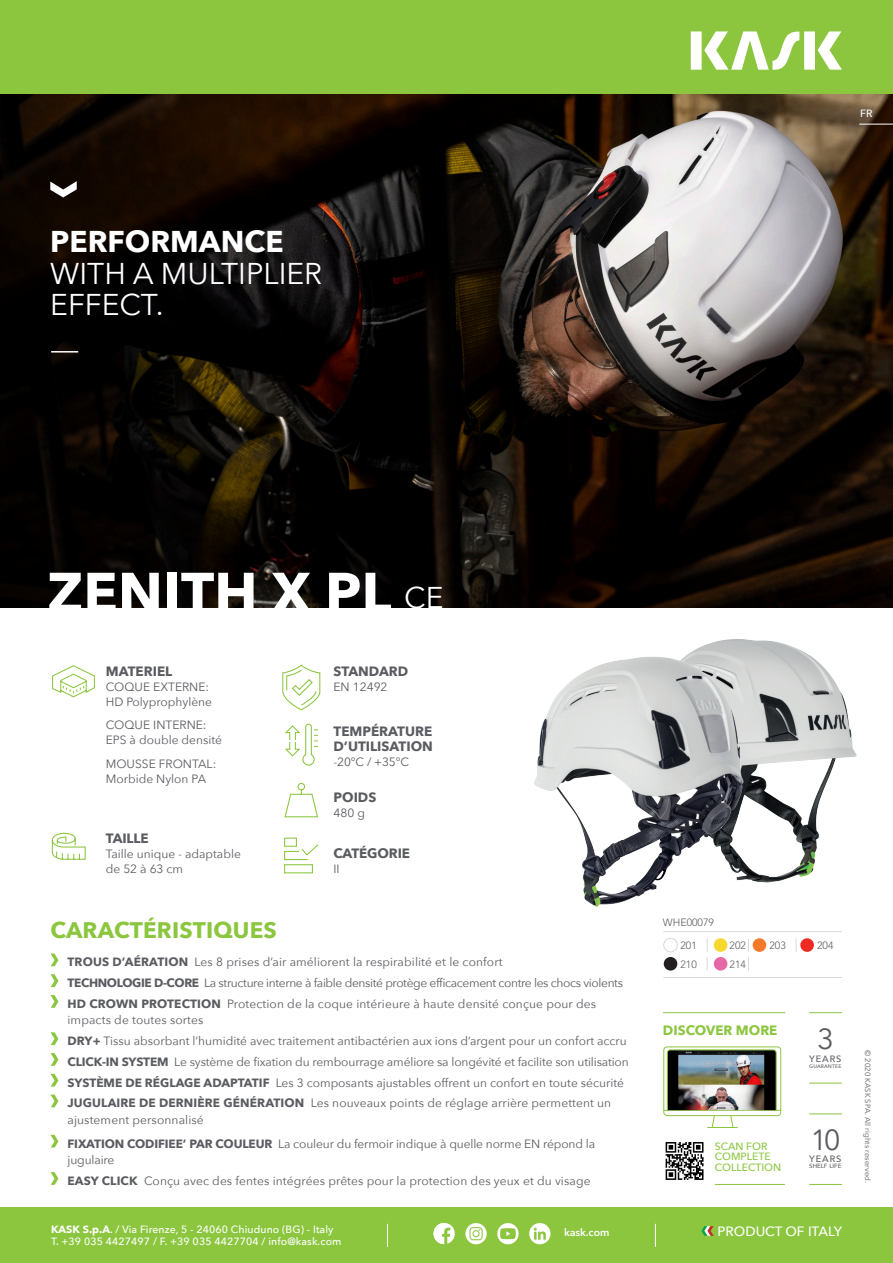
<style>
.page{position:relative;width:893px;height:1263px;background:#fff}
.page>*{position:absolute;margin:0;border:0;box-sizing:border-box;transform-origin:0 0}
.t1{font:700 57px "Avenir Next";color:#fff}
.t2{font:30px/31.5px "Avenir Next";color:#fff}
.t3{font:700 30px "Avenir Next";color:#fff}
.t4{font:29.1px "Avenir Next";color:#5b5c61}
.t5{font:700 22.5px "Avenir Next";letter-spacing:.01em;color:#8bc63e}
.t6{font:700 13.5px "Avenir Next";color:#5b5c61}
.t7{font:500 13.5px "Avenir Next";color:#fff}
.t8{font:700 13.5px "Avenir Next";color:#8bc63e}
.t9{font:12px/16.5px "Avenir Next";color:#5b5c61}
.t10{font:12px "Avenir Next";letter-spacing:-.03em;color:#5b5c61}
.t11{font:500 10.5px/12.6px "Avenir Next";letter-spacing:.01em;color:#fff}
.t12{font:300 10.5px "Avenir LT Std";color:#5b5c61}
.t13{font:500 10.5px/10.5px "Avenir Next";color:#8bc63e}
.t14{font:600 10.5px "Avenir Next";color:#fff}
.t15{font:500 9.15px "Avenir Next";letter-spacing:.1em;color:#5b5c61}
.t16{font:7.65px "Avenir Next";letter-spacing:.01em;color:#5b5c61}
.t17{font:500 6.15px "Avenir Next";color:#5b5c61}
.t18{font:500 5.1px "Avenir Next";letter-spacing:.035em;color:#5b5c61}
.s1{font-weight:400;font-size:30px}
.s2{font-weight:700}
</style>
<div class="page">
<div style="left:0;top:1208px;width:893px;height:55px;background:#8bc63e"></div>
<svg style="left:701px;top:1226px;width:13px;height:10px"></svg>
<svg style="left:387px;top:1224px;width:1px;height:23px"></svg>
<svg style="left:655px;top:1224px;width:1px;height:23px"></svg>
<svg style="left:443px;top:1223px;width:12px;height:21px"></svg>
<svg style="left:434px;top:1223px;width:9px;height:21px"></svg>
<svg style="left:465px;top:1223px;width:22px;height:21px"></svg>
<svg style="left:497px;top:1223px;width:22px;height:21px"></svg>
<svg style="left:529px;top:1223px;width:21px;height:21px"></svg>
<img style="left:434px;top:94px;width:459px;height:513px">
<svg style="left:0;top:94px;width:434px;height:513px;background:#0c0704"></svg>
<hr style="left:663px;top:1012px;width:122px;height:1px;background:#8bc63e">
<hr style="left:715px;top:1184px;width:70px;height:1px;background:#8bc63e">
<hr style="left:809px;top:1012px;width:33px;height:1px;background:#8bc63e">
<hr style="left:809px;top:1113px;width:33px;height:1px;background:#8bc63e">
<hr style="left:809px;top:1083px;width:33px;height:1px;background:#8bc63e">
<hr style="left:809px;top:1184px;width:33px;height:1px;background:#8bc63e">
<svg style="left:51px;top:953px;width:7px;height:13px"></svg>
<svg style="left:51px;top:974px;width:7px;height:13px"></svg>
<svg style="left:51px;top:995px;width:7px;height:13px"></svg>
<svg style="left:51px;top:1032px;width:7px;height:13px"></svg>
<svg style="left:51px;top:1053px;width:7px;height:13px"></svg>
<svg style="left:51px;top:1074px;width:7px;height:12px"></svg>
<svg style="left:51px;top:1094px;width:7px;height:13px"></svg>
<svg style="left:51px;top:1135px;width:7px;height:12px"></svg>
<svg style="left:51px;top:1172px;width:7px;height:13px"></svg>
<hr style="left:663px;top:977px;width:179px;height:1px;background:#dcd8d7">
<div style="left:0;top:0;width:893px;height:94px;background:#8bc63e"></div>
<hr style="left:859px;top:124px;width:34px;height:1px;background:#fff">
<img style="left:663px;top:1046px;width:119px;height:82px">
<svg style="left:52px;top:665px;width:43px;height:33px"></svg>
<svg style="left:50px;top:181px;width:27px;height:16px"></svg>
<hr style="left:51px;top:351px;width:27px;height:2px;background:#fff">
<svg style="left:691px;top:31px;width:151px;height:39px"></svg>
<svg style="left:665px;top:1142px;width:39px;height:38px"></svg>
<svg style="left:666px;top:1142px;width:37px;height:38px"></svg>
<img style="left:780px;top:643px;width:77px;height:309px">
<img style="left:534px;top:639px;width:246px;height:332px">
<svg style="left:51px;top:832px;width:35px;height:28px"></svg>
<svg style="left:285px;top:723px;width:33px;height:43px"></svg>
<svg style="left:282px;top:664px;width:39px;height:47px"></svg>
<svg style="left:284px;top:782px;width:34px;height:36px"></svg>
<svg style="left:284px;top:837px;width:35px;height:37px"></svg>
<p class="t3" style="left:50px;top:216px;width:235px">PERFORMANCE</p>
<p class="t2" style="left:50px;top:256px;width:273px">WITH A MULTIPLIER<br>EFFECT.</p>
<p class="t11" style="left:860px;top:107px;width:14px">FR</p>
<p class="t1" style="left:47px;top:544px;width:398px">ZENITH X PL <span class="s1">CE</span></p>
<p class="t6" style="left:106px;top:659px;width:68px">MATERIEL</p>
<p class="t9" style="left:106px;top:678px;width:105px">COQUE EXTERNE:</p>
<p class="t9" style="left:106px;top:693px;width:108px">HD Polyprophylène</p>
<p class="t9" style="left:106px;top:716px;width:102px">COQUE INTERNE:</p>
<p class="t9" style="left:106px;top:731px;width:118px">EPS à double densité</p>
<p class="t9" style="left:106px;top:755px;width:112px">MOUSSE FRONTAL:</p>
<p class="t9" style="left:106px;top:770px;width:102px">Morbide Nylon PA</p>
<p class="t6" style="left:106px;top:827px;width:44px">TAILLE</p>
<p class="t9" style="left:106px;top:845px;width:137px">Taille unique - adaptable</p>
<p class="t9" style="left:106px;top:860px;width:79px">de 52 à 63 cm</p>
<p class="t5" style="left:50px;top:910px;width:228px">CARACTÉRISTIQUES</p>
<p class="t6" style="left:334px;top:659px;width:76px">STANDARD</p>
<p class="t9" style="left:334px;top:678px;width:56px">EN 12492</p>
<p class="t6" style="left:334px;top:719px;width:100px">TEMPÉRATURE</p>
<p class="t6" style="left:334px;top:734px;width:101px">D’UTILISATION</p>
<p class="t9" style="left:334px;top:753px;width:77px">-20°C / +35°C</p>
<p class="t6" style="left:334px;top:786px;width:44px">POIDS</p>
<p class="t9" style="left:334px;top:804px;width:33px">480 g</p>
<p class="t6" style="left:334px;top:841px;width:78px">CATÉGORIE</p>
<p class="t9" style="left:334px;top:860px;width:8px">II</p>
<p class="t9" style="left:68px;top:953px;width:436px"><span class="s2">TROUS D’AÉRATION</span> Les 8 prises d’air améliorent la respirabilité et le confort</p>
<p class="t10" style="left:68px;top:973px;width:557px"><span class="s2">TECHNOLOGIE D-CORE</span> La structure interne à faible densité protège efficacement contre les chocs violents</p>
<p class="t9" style="left:68px;top:995px;width:530px"><span class="s2">HD CROWN PROTECTION</span> Protection de la coque intérieure à haute densité conçue pour des impacts de toutes sortes</p>
<p class="t9" style="left:68px;top:1032px;width:561px"><span class="s2">DRY+</span> Tissu absorbant l’humidité avec traitement antibactérien aux ions d’argent pour un confort accru</p>
<p class="t9" style="left:68px;top:1053px;width:563px"><span class="s2">CLICK-IN SYSTEM</span> Le système de fixation du rembourrage améliore sa longévité et facilite son utilisation</p>
<p class="t9" style="left:68px;top:1073px;width:558px"><span class="s2">SYSTÈME DE RÉGLAGE ADAPTATIF</span> Les 3 composants ajustables offrent un confort en toute sécurité</p>
<p class="t9" style="left:68px;top:1094px;width:545px"><span class="s2">JUGULAIRE DE DERNIÈRE GÉNÉRATION</span> Les nouveaux points de réglage arrière permettent un ajustement personnalisé</p>
<p class="t9" style="left:68px;top:1134px;width:529px"><span class="s2">FIXATION CODIFIEE’ PAR COULEUR</span> La couleur du fermoir indique à quelle norme EN répond la jugulaire</p>
<p class="t9" style="left:68px;top:1172px;width:525px"><span class="s2">EASY CLICK</span> Conçu avec des fentes intégrées prêtes pour la protection des yeux et du visage</p>
<p class="t12" style="left:663px;top:916px;width:53px">WHE00079</p>
<p class="t12" style="left:680px;top:939px;width:18px">201</p>
<p class="t12" style="left:729px;top:939px;width:18px">202</p>
<p class="t12" style="left:769px;top:939px;width:18px">203</p>
<p class="t12" style="left:817px;top:939px;width:18px">204</p>
<p class="t12" style="left:680px;top:958px;width:18px">210</p>
<p class="t12" style="left:729px;top:958px;width:18px">214</p>
<p class="t8" style="left:663px;top:1019px;width:116px">DISCOVER MORE</p>
<p class="t4" style="left:817px;top:1014px;width:18px">3</p>
<p class="t15" style="left:809px;top:1051px;width:34px">YEARS</p>
<p class="t18" style="left:809px;top:1062px;width:34px">GUARANTEE</p>
<p class="t13" style="left:715px;top:1140px;width:68px">SCAN FOR<br>COMPLETE<br>COLLECTION</p>
<p class="t4" style="left:811px;top:1115px;width:31px">10</p>
<p class="t15" style="left:809px;top:1151px;width:34px">YEARS</p>
<p class="t17" style="left:809px;top:1161px;width:34px">SHELF LIFE</p>
<p class="t11" style="left:51px;top:1222px;width:292px"><span class="s2">KASK S.p.A</span>. / Via Firenze, 5 - 24060 Chiuduno (BG) - Italy<br>T. +39 035 4427497 / F. +39 035 4427704 / info@kask.com</p>
<p class="t14" style="left:564px;top:1223px;width:47px">kask.com</p>
<p class="t7" style="left:718px;top:1219px;width:126px">PRODUCT OF ITALY</p>
<p class="t16" style="left:874px;top:1050px;width:134px;rotate:90deg">© 2020 KASK SPA. All rights reserved.</p>
</div>
